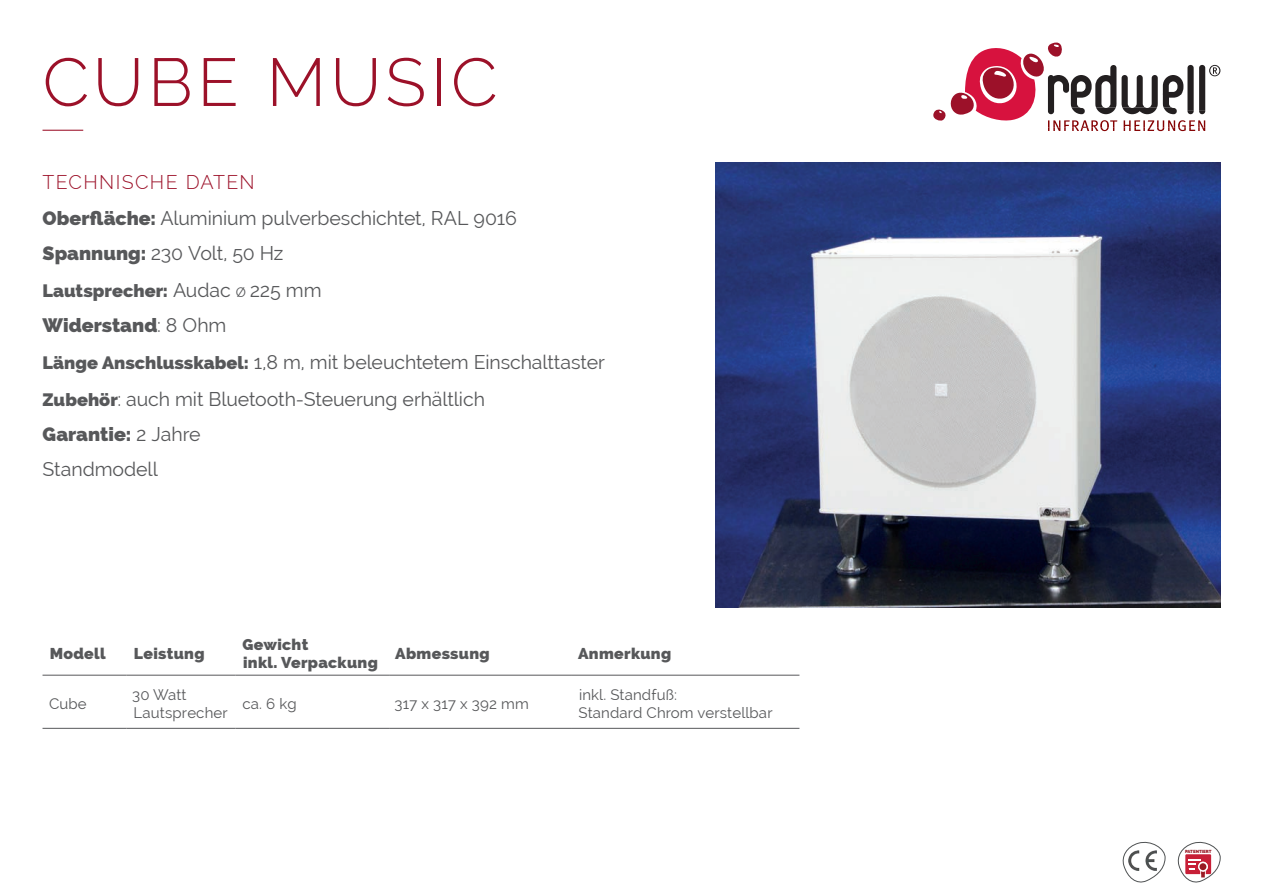
<style>
.page{position:relative;width:1263px;height:893px;background:#fff}
.page>*{position:absolute;margin:0;border:0;box-sizing:border-box;transform-origin:0 0}
.t1{font:300 67.5px "Raleway";letter-spacing:.06em;color:#9c1129}
.t2{font:19.5px/36px "Raleway";letter-spacing:-.005em;color:#57585a}
.t3{font:800 18px "Raleway";color:#57585a}
.t4{font:800 15.75px/18px "Raleway";letter-spacing:.02em;color:#57585a}
.t5{font:15px/18px "Raleway";letter-spacing:.01em;color:#57585a}
.t6{font:800 4.5px "Raleway";color:#981a26}
.s1{font-weight:300;color:#9c1129}
.s2{font-weight:800}
.s3{font-weight:400;font-size:19.5px}
.s4{font-weight:400;font-size:13.5px}
.s5{font-weight:800;font-size:18px}
</style>
<div class="page">
<hr style="left:43px;top:130px;width:40px;height:1px;background:#9c1129">
<hr style="left:43px;top:675px;width:84px;height:1px;background:#57585a">
<hr style="left:127px;top:675px;width:109px;height:1px;background:#57585a">
<hr style="left:236px;top:675px;width:153px;height:1px;background:#57585a">
<hr style="left:389px;top:675px;width:183px;height:1px;background:#57585a">
<hr style="left:572px;top:675px;width:227px;height:1px;background:#57585a">
<hr style="left:43px;top:728px;width:84px;height:1px;background:#57585a">
<hr style="left:127px;top:728px;width:109px;height:1px;background:#57585a">
<hr style="left:236px;top:728px;width:153px;height:1px;background:#57585a">
<hr style="left:389px;top:728px;width:183px;height:1px;background:#57585a">
<hr style="left:572px;top:728px;width:227px;height:1px;background:#57585a">
<svg style="left:933px;top:43px;width:287px;height:88px"></svg>
<img style="left:716px;top:162px;width:504px;height:446px">
<svg style="left:1122px;top:841px;width:44px;height:42px"></svg>
<svg style="left:1177px;top:841px;width:44px;height:42px"></svg>
<svg style="left:1198px;top:862px;width:10px;height:10px"></svg>
<div style="left:1199px;top:863px;width:7px;height:7px;background:#981b24;border-radius:50%"></div>
<h1 class="t1" style="left:43px;top:43px;width:457px">CUBE MUSIC</h1>
<p class="t2" style="left:43px;top:165px;width:476px;line-height:35.2px"><span class="s1">TECHNISCHE DATEN<br></span><span class="s2">Oberfläche:</span> Aluminium pulverbeschichtet, RAL 9016<br><span class="s2">Spannung:</span> 230 Volt, 50 Hz</p>
<p class="t3" style="left:43px;top:280px;width:281px">Lautsprecher: <span class="s3">Audac</span> <span class="s4">Ø</span> <span class="s3">225 mm</span></p>
<p class="t2" style="left:43px;top:307px;width:564px"><span class="s2">Widerstand</span>: 8 Ohm<br><span class="s5">Länge Anschlusskabel:</span> 1,8 m, mit beleuchtetem Einschalttaster <span class="s5">Zubehör</span>: auch mit Bluetooth-Steuerung erhältlich<br><span class="s2">Garantie:</span> 2 Jahre<br>Standmodell</p>
<p class="t4" style="left:50px;top:644px;width:58px">Modell</p>
<p class="t4" style="left:134px;top:644px;width:72px">Leistung</p>
<p class="t4" style="left:242px;top:635px;width:137px">Gewicht<br>inkl. Verpackung</p>
<p class="t4" style="left:395px;top:644px;width:96px">Abmessung</p>
<p class="t4" style="left:578px;top:644px;width:95px">Anmerkung</p>
<p class="t5" style="left:49px;top:694px;width:39px">Cube</p>
<p class="t5" style="left:132px;top:685px;width:97px">30 Watt<br>Lautsprecher</p>
<p class="t5" style="left:242px;top:694px;width:56px">ca. 6 kg</p>
<p class="t5" style="left:394px;top:694px;width:136px">317 x 317 x 392 mm</p>
<p class="t5" style="left:579px;top:685px;width:196px">inkl. Standfuß:<br>Standard Chrom verstellbar</p>
<p class="t6" style="left:1185px;top:849px;width:28px">PATENTIERT</p>
</div>
